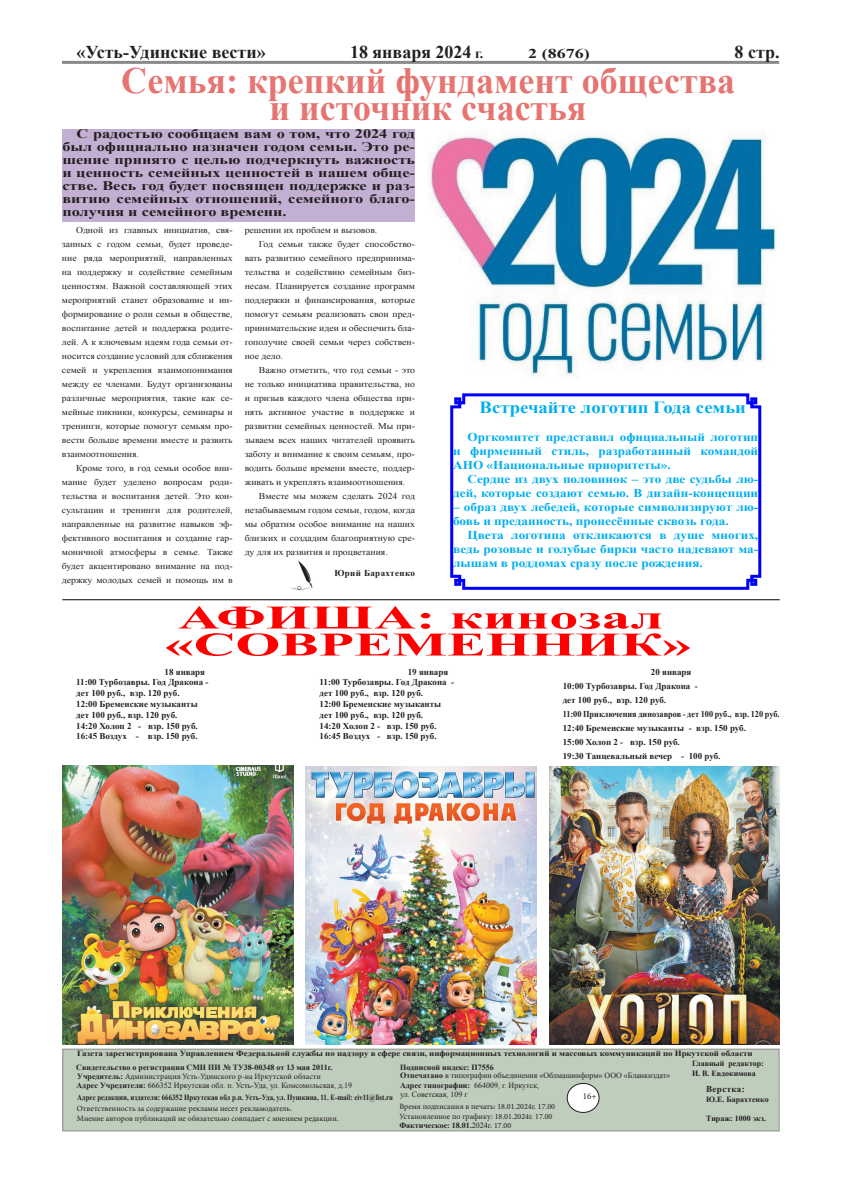
<style>
.page{position:relative;width:842px;height:1191px;background:#fff}
.page>*{position:absolute;margin:0;border:0;box-sizing:border-box;transform-origin:0 0}
.t1{font:700 37px "Times New Roman";color:#e67471}
.t2{font:700 33px "Times New Roman";color:#f00;scale:1.75 1}
.t3{font:700 18px "Times New Roman";color:#231f20}
.t4{font:700 17px "Times New Roman";color:#00aeef;scale:1.1 1}
.t5{font:700 13.5px "Times New Roman";color:#231f20;scale:1.33 1}
.t6{font:700 13px/13px "Times New Roman";color:#231f20;text-align:justify;scale:1.25 1}
.t7{font:700 12px/14px "Times New Roman";color:#00aeef;text-align:justify;scale:1.1 1}
.t8{font:9px/14px "Times New Roman";color:#231f20;text-align:justify;scale:1.08 1}
.Стиль_абзаца_1{font:700 9px "Times New Roman";color:#231f20}
.Стиль_абзаца_1-2{font:700 9px "Times New Roman";color:#231f20;scale:.92 1}
.Стиль_абзаца_1-3{font:700 9px "Times New Roman";letter-spacing:.045em;color:#231f20}
.t9{font:9px "Minion Pro";color:#231f20}
.t10{font:8px "Minion Pro";color:#231f20}
.t11{font:8px "Times New Roman";color:#231f20}
.t12{font:700 8px "Times New Roman";color:#231f20}
.t13{font:700 8px "Times New Roman";color:#231f20;scale:1.11 1}
.t14{font:700 8px "Times New Roman";color:#231f20;scale:.86 1}
.s1{font-size:14px}
.s2{font-family:"Times New Roman";font-weight:700}
.s3{font-weight:700}
.s4{font-weight:400}
.s5{font-family:"Minion Pro";font-weight:400}
</style>
<div class="page">
<hr style="left:62px;top:61px;width:717px;height:3px;background:#231f20">
<div style="left:63px;top:1049px;width:716px;height:82px;background:#becdbc"></div>
<div style="left:567px;top:1083px;width:32px;height:29px;background:#fff;border-radius:50%"></div>
<div style="left:567px;top:1083px;width:32px;height:29px;border:1px solid #231f20;border-radius:50%"></div>
<img style="left:549px;top:766px;width:231px;height:279px">
<img style="left:305px;top:766px;width:231px;height:279px">
<img style="left:62px;top:765px;width:231px;height:280px">
<hr style="left:62px;top:599px;width:718px;height:1px;background:#000">
<div style="left:62px;top:129px;width:353px;height:92px;background:#c3afd2"></div>
<svg style="left:450px;top:393px;width:312px;height:197px"></svg>
<img style="left:430px;top:133px;width:347px;height:243px">
<img style="left:290px;top:560px;width:23px;height:31px">
<p class="t3" style="left:77px;top:40px;width:191px">«Усть-Удинские вести»</p>
<p class="t3" style="left:350px;top:40px;width:135px">18 января 2024 <span class="s1">г.</span></p>
<p class="t5" style="left:528px;top:44px;width:48px">2 (8676)</p>
<p class="t3" style="left:735px;top:40px;width:47px">8 стр.</p>
<p class="t1" style="left:121px;top:55px;width:616px">Семья: крепкий фундамент общества</p>
<p class="t1" style="left:270px;top:82px;width:319px">и источник счастья</p>
<p class="t6" style="left:62px;top:127px;width:284px;text-indent:14px">С радостью сообщаем вам о том, что 2024 год был официально назначен годом семьи. Это ре&shy;шение принято с целью подчеркнуть важность и ценность семейных ценностей в нашем обще&shy;стве. Весь год будет посвящен поддержке и раз&shy;витию семейных отношений, семейного благо&shy;получия и семейного времени.</p>
<p class="t8" style="left:62px;top:223px;width:160px;text-indent:14px">Одной из главных инициатив, свя&shy;занных с годом семьи, будет проведе&shy;ние ряда мероприятий, направленных на поддержку и содействие семейным ценностям. Важной составляющей этих мероприятий станет образование и ин&shy;формирование о роли семьи в обществе, воспитание детей и поддержка родите&shy;лей. А к ключевым идеям года семьи от&shy;носится создание условий для сближения семей и укрепления взаимопонимания между ее членами. Будут организованы различные мероприятия, такие как се&shy;мейные пикники, конкурсы, семинары и тренинги, которые помогут семьям про&shy;вести больше времени вместе и развить взаимоотношения.</p>
<p class="t8" style="left:62px;top:461px;width:160px;text-indent:14px">Кроме того, в год семьи особое вни&shy;мание будет уделено вопросам роди&shy;тельства и воспитания детей. Это кон&shy;сультации и тренинги для родителей, направленные на развитие навыков эф&shy;фективного воспитания и создание гар&shy;моничной атмосферы в семье. Также будет акцентировано внимание на под&shy;держку молодых семей и помощь им в</p>
<p class="t8" style="left:245px;top:223px;width:124px">решении их проблем и вызовов.</p>
<p class="t8" style="left:245px;top:237px;width:159px;text-indent:14px">Год семьи также будет способство&shy;вать развитию семейного предпринима&shy;тельства и содействию семейным биз&shy;несам. Планируется создание программ поддержки и финансирования, которые помогут семьям реализовать свои пред&shy;принимательские идеи и обеспечить бла&shy;гополучие своей семьи через собствен&shy;ное дело.</p>
<p class="t8" style="left:245px;top:363px;width:159px;text-indent:14px">Важно отметить, что год семьи - это не только инициатива правительства, но и призыв каждого члена общества при&shy;нять активное участие в поддержке и развитии семейных ценностей. Мы при&shy;зываем всех наших читателей проявить заботу и внимание к своим семьям, про&shy;водить больше времени вместе, поддер&shy;живать и укреплять взаимоотношения.</p>
<p class="t8" style="left:245px;top:489px;width:159px;text-indent:14px">Вместе мы можем сделать 2024 год незабываемым годом семьи, годом, когда мы обратим особое внимание на наших близких и создадим благоприятную сре&shy;ду для их развития и процветания.</p>
<p class="Стиль_абзаца_1-3" style="left:334px;top:567px;width:82px">Юрий Барахтенко</p>
<p class="t4" style="left:480px;top:395px;width:244px">Встречайте логотип Года семьи</p>
<p class="t7" style="left:453px;top:429px;width:279px;text-indent:14px">Оргкомитет представил официальный логотип и фирменный стиль, разработанный командой АНО «Национальные приоритеты».</p>
<p class="t7" style="left:453px;top:471px;width:279px;text-align:right">Сердце из двух половинок – это две судьбы лю&shy;дей, которые создают семью. В дизайн-концепции</p>
<p class="t7" style="left:453px;top:499px;width:279px">– образ двух лебедей, которые символизируют лю&shy;бовь и преданность, пронесённые сквозь года.</p>
<p class="t7" style="left:453px;top:527px;width:279px;text-indent:14px">Цвета логотипа откликаются в душе многих, ведь розовые и голубые бирки часто надевают ма&shy;лышам в роддомах сразу после рождения.</p>
<p class="t2" style="left:178px;top:594px;width:279px">АФИША: кинозал</p>
<p class="t2" style="left:165px;top:621px;width:302px">«СОВРЕМЕННИК»</p>
<p class="Стиль_абзаца_1" style="left:165px;top:665px;width:42px">18 января</p>
<p class="Стиль_абзаца_1" style="left:76px;top:676px;width:134px">11:00 Турбозавры. Год Дракона -</p>
<p class="Стиль_абзаца_1" style="left:76px;top:687px;width:105px">дет 100 руб., взр. 120 руб.</p>
<p class="Стиль_абзаца_1" style="left:76px;top:697px;width:123px">12:00 Бременские музыканты</p>
<p class="Стиль_абзаца_1" style="left:76px;top:708px;width:103px">дет 100 руб., взр. 120 руб.</p>
<p class="Стиль_абзаца_1" style="left:76px;top:719px;width:123px">14:20 Холоп 2 - взр. 150 руб.</p>
<p class="Стиль_абзаца_1" style="left:76px;top:730px;width:123px">16:45 Воздух - взр. 150 руб.</p>
<p class="Стиль_абзаца_1" style="left:408px;top:665px;width:42px">19 января</p>
<p class="Стиль_абзаца_1" style="left:320px;top:676px;width:136px">11:00 Турбозавры. Год Дракона -</p>
<p class="Стиль_абзаца_1" style="left:320px;top:687px;width:105px">дет 100 руб., взр. 120 руб.</p>
<p class="Стиль_абзаца_1" style="left:320px;top:697px;width:123px">12:00 Бременские музыканты</p>
<p class="Стиль_абзаца_1" style="left:320px;top:708px;width:105px">дет 100 руб., взр. 120 руб.</p>
<p class="Стиль_абзаца_1" style="left:320px;top:719px;width:119px">14:20 Холоп 2 - взр. 150 руб.</p>
<p class="Стиль_абзаца_1" style="left:320px;top:730px;width:119px">16:45 Воздух - взр. 150 руб.</p>
<p class="Стиль_абзаца_1" style="left:651px;top:665px;width:42px">20 января</p>
<p class="Стиль_абзаца_1" style="left:563px;top:679px;width:137px">10:00 Турбозавры. Год Дракона -</p>
<p class="Стиль_абзаца_1" style="left:563px;top:693px;width:105px">дет 100 руб., взр. 120 руб.</p>
<p class="Стиль_абзаца_1-2" style="left:563px;top:707px;width:237px">11:00 Приключения динозавров - дет 100 руб., взр. 120 руб.</p>
<p class="Стиль_абзаца_1" style="left:563px;top:721px;width:185px">12:40 Бременские музыканты - взр. 150 руб.</p>
<p class="Стиль_абзаца_1" style="left:563px;top:735px;width:119px">15:00 Холоп 2 - взр. 150 руб.</p>
<p class="Стиль_абзаца_1" style="left:563px;top:749px;width:159px">19:30 Танцевальный вечер - 100 руб.</p>
<p class="t13" style="left:77px;top:1047px;width:610px">Газета зарегистрирована Управлением Федеральной службы по надзору в сфере связи, информационных технологий и массовых коммуникаций по Иркутской области</p>
<p class="t12" style="left:76px;top:1061px;width:258px">Свидетельство о регистрации СМИ ПИ № ТУ38-00348 от 13 мая 2011г.</p>
<p class="t10" style="left:77px;top:1071px;width:245px"><span class="s2">Учредитель:</span> Администрация Усть-Удинского р-на Иркутской области</p>
<p class="t11" style="left:77px;top:1080px;width:277px"><span class="s3">Адрес Учредителя:</span> 666352 Иркутская обл. п. Усть-Уда, ул. Комсомольская, д.19</p>
<p class="t14" style="left:77px;top:1092px;width:369px">Адрес редакции, издателя: 666352 Иркутская обл р.п. Усть-Уда, ул. Пушкина, 11. E-mail: eiv11@list.ru</p>
<p class="t10" style="left:77px;top:1103px;width:217px">Ответственность за содержание рекламы несет рекламодатель.</p>
<p class="t10" style="left:77px;top:1113px;width:263px">Мнение авторов публикаций не обязательно совпадает с мнением редакции.</p>
<p class="t12" style="left:692px;top:1058px;width:73px">Главный редактор:</p>
<p class="t12" style="left:692px;top:1067px;width:65px">И. В. Евдокимова</p>
<p class="Стиль_абзаца_1-3" style="left:706px;top:1083px;width:40px">Верстка:</p>
<p class="t12" style="left:706px;top:1093px;width:64px">Ю.Е. Барахтенко</p>
<p class="t12" style="left:706px;top:1113px;width:61px">Тираж: 1000 экз.</p>
<p class="t12" style="left:400px;top:1061px;width:95px">Подписной индекс: П7556</p>
<p class="t11" style="left:400px;top:1070px;width:272px"><span class="s3">Отпечатано</span> в типографии объединения «Облмашинформ» ООО «Бланкиздат»</p>
<p class="t11" style="left:400px;top:1079px;width:141px"><span class="s3">Адрес типографии:</span> 664009, г. Иркутск,</p>
<p class="t11" style="left:400px;top:1089px;width:69px">ул. Советская, 109 г</p>
<p class="t10" style="left:399px;top:1101px;width:157px">Время подписания в печать: 18.01.2024г. 17.00</p>
<p class="t10" style="left:399px;top:1110px;width:154px">Установленное по графику: 18.01.2024г. 17.00</p>
<p class="t12" style="left:399px;top:1119px;width:113px">Фактическое: 18.01.<span class="s4">2024</span><span class="s5">г. 17.00</span></p>
<p class="t9" style="left:583px;top:1090px;width:15px">16+</p>
</div>
